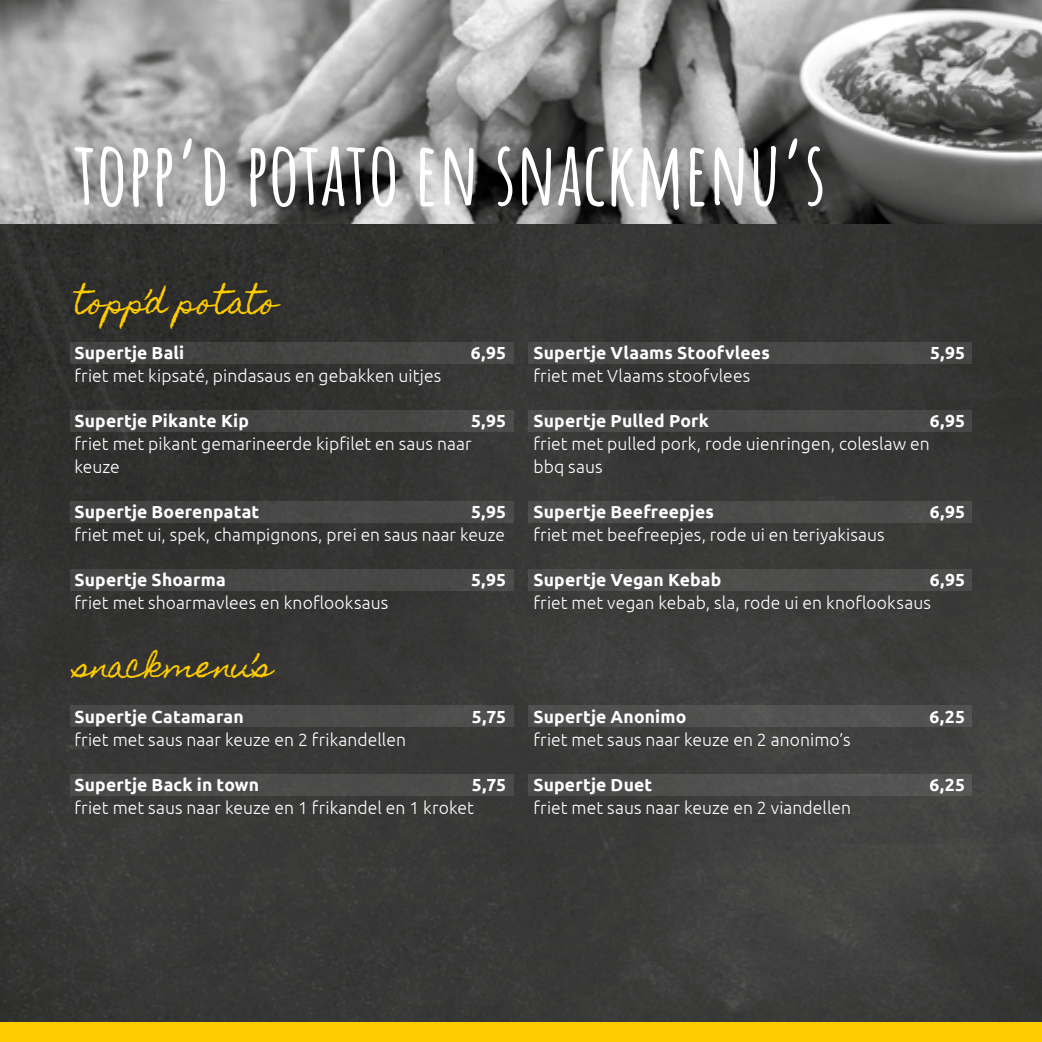
<style>
.page{position:relative;width:1042px;height:1042px;background:#373737}
.page>*{position:absolute;margin:0;border:0;box-sizing:border-box;transform-origin:0 0}
.t1{font:700 87.5px "Amatic SC";letter-spacing:-.005em;color:#fff}
.t2{font:29.75px "Homemade Apple";letter-spacing:.025em;color:#fc0}
.t3{font:300 17.5px/22.8px "Ubuntu";letter-spacing:.005em;color:#fff}
.t4{font:700 17.5px "Ubuntu";letter-spacing:.01em;color:#fff}
</style>
<div class="page">
<img style="left:0;top:0;width:1042px;height:223px">
<div style="left:0;top:1022px;width:1042px;height:20px;background:#fc0"></div>
<div style="left:70px;top:342px;width:443px;height:21px;background:#454544"></div>
<div style="left:70px;top:411px;width:443px;height:21px;background:#454544"></div>
<div style="left:70px;top:502px;width:443px;height:21px;background:#474746"></div>
<div style="left:70px;top:570px;width:443px;height:21px;background:#474747"></div>
<div style="left:529px;top:502px;width:443px;height:21px;background:#4c4c4b"></div>
<div style="left:529px;top:411px;width:443px;height:21px;background:#494948"></div>
<div style="left:529px;top:342px;width:443px;height:21px;background:#484847"></div>
<div style="left:529px;top:570px;width:443px;height:21px;background:#4d4d4c"></div>
<div style="left:70px;top:706px;width:443px;height:21px;background:#4a4a4a"></div>
<div style="left:70px;top:774px;width:443px;height:21px;background:#4b4b4a"></div>
<div style="left:529px;top:706px;width:443px;height:21px;background:#515050"></div>
<div style="left:529px;top:774px;width:443px;height:21px;background:#515150"></div>
<h1 class="t1" style="left:74px;top:106px;width:753px">TOPP’D POTATO EN SNACKMENU’S</h1>
<h2 class="t2" style="left:74px;top:286px;width:204px">topp’d potato</h2>
<p class="t4" style="left:74px;top:342px;width:111px">Supertje Bali</p>
<p class="t4" style="left:471px;top:342px;width:37px">6,95</p>
<p class="t3" style="left:74px;top:363px;width:368px">friet met kipsaté, pindasaus en gebakken uitjes</p>
<p class="t4" style="left:74px;top:410px;width:176px">Supertje Pikante Kip</p>
<p class="t4" style="left:471px;top:410px;width:37px">5,95</p>
<p class="t3" style="left:74px;top:432px;width:399px">friet met pikant gemarineerde kipfilet en saus naar keuze</p>
<p class="t4" style="left:74px;top:501px;width:186px">Supertje Boerenpatat</p>
<p class="t4" style="left:471px;top:501px;width:37px">5,95</p>
<p class="t3" style="left:74px;top:523px;width:432px">friet met ui, spek, champignons, prei en saus naar keuze</p>
<p class="t4" style="left:74px;top:569px;width:153px">Supertje Shoarma</p>
<p class="t4" style="left:471px;top:569px;width:37px">5,95</p>
<p class="t3" style="left:74px;top:591px;width:315px">friet met shoarmavlees en knoflooksaus</p>
<h2 class="t2" style="left:74px;top:650px;width:199px">snackmenu’s</h2>
<p class="t4" style="left:74px;top:706px;width:171px">Supertje Catamaran</p>
<p class="t4" style="left:472px;top:706px;width:36px">5,75</p>
<p class="t3" style="left:74px;top:727px;width:333px">friet met saus naar keuze en 2 frikandellen</p>
<p class="t4" style="left:74px;top:774px;width:186px">Supertje Back in town</p>
<p class="t4" style="left:472px;top:774px;width:36px">5,75</p>
<p class="t3" style="left:74px;top:796px;width:401px">friet met saus naar keuze en 1 frikandel en 1 kroket</p>
<p class="t4" style="left:533px;top:342px;width:238px">Supertje Vlaams Stoofvlees</p>
<p class="t4" style="left:930px;top:342px;width:37px">5,95</p>
<p class="t3" style="left:533px;top:363px;width:218px">friet met Vlaams stoofvlees</p>
<p class="t4" style="left:533px;top:410px;width:177px">Supertje Pulled Pork</p>
<p class="t4" style="left:930px;top:410px;width:37px">6,95</p>
<p class="t3" style="left:533px;top:432px;width:398px">friet met pulled pork, rode uienringen, coleslaw en bbq saus</p>
<p class="t4" style="left:533px;top:501px;width:182px">Supertje Beefreepjes</p>
<p class="t4" style="left:930px;top:501px;width:37px">6,95</p>
<p class="t3" style="left:533px;top:523px;width:353px">friet met beefreepjes, rode ui en teriyakisaus</p>
<p class="t4" style="left:533px;top:569px;width:189px">Supertje Vegan Kebab</p>
<p class="t4" style="left:930px;top:569px;width:37px">6,95</p>
<p class="t3" style="left:533px;top:591px;width:399px">friet met vegan kebab, sla, rode ui en knoflooksaus</p>
<p class="t4" style="left:533px;top:706px;width:154px">Supertje Anonimo</p>
<p class="t4" style="left:929px;top:706px;width:37px">6,25</p>
<p class="t3" style="left:533px;top:727px;width:319px">friet met saus naar keuze en 2 anonimo’s</p>
<p class="t4" style="left:533px;top:774px;width:120px">Supertje Duet</p>
<p class="t4" style="left:929px;top:774px;width:37px">6,25</p>
<p class="t3" style="left:533px;top:796px;width:319px">friet met saus naar keuze en 2 viandellen</p>
</div>
